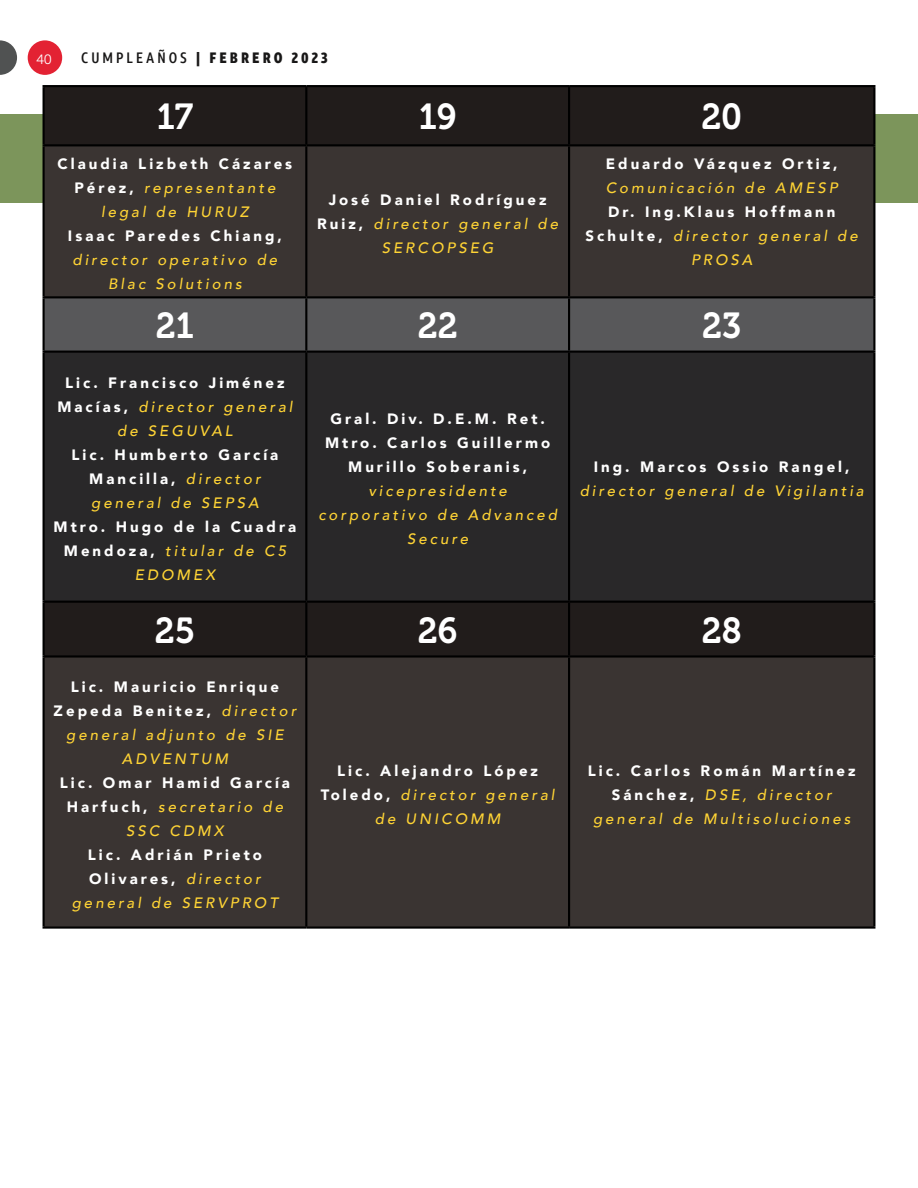
<style>
.page{position:relative;width:918px;height:1188px;background:#fff}
.page>*{position:absolute;margin:0;border:0;box-sizing:border-box;transform-origin:0 0}
.t1{font:36px "Museo 700";color:#fff;scale:.95 1}
.t2{font:900 15px/24px "Avenir";letter-spacing:.2em;color:#fff;text-align:center}
.t3{font:italic 500 15px/24px "Avenir";letter-spacing:.2em;color:#ffd435;text-align:center}
.t4{font:900 15px "ATT Aleck Cd";letter-spacing:.2em;color:#181717}
.t5{font:13.5px "Museo 300";color:#fff}
.s1{font-weight:500}
.s2{font-weight:500;font-style:italic;color:#ffd435}
.s3{font-weight:900;font-style:normal;color:#fff}
</style>
<div class="page">
<div style="left:28px;top:40px;width:34px;height:35px;background:#e32233;border-radius:50%"></div>
<svg style="left:0;top:40px;width:17px;height:35px"></svg>
<div style="left:0;top:115px;width:918px;height:88px;background:#7c955b"></div>
<div style="left:45px;top:87px;width:828px;height:57px;background:#211c1b"></div>
<div style="left:45px;top:146px;width:828px;height:150px;background:#3a3432"></div>
<div style="left:45px;top:298px;width:828px;height:53px;background:#58585a"></div>
<div style="left:45px;top:353px;width:828px;height:248px;background:#292829"></div>
<div style="left:45px;top:603px;width:828px;height:52px;background:#211c1b"></div>
<div style="left:45px;top:658px;width:828px;height:269px;background:#3a3432"></div>
<hr style="left:43px;top:87px;width:2px;height:57px;background:#000">
<hr style="left:43px;top:85px;width:263px;height:2px;background:#000">
<hr style="left:306px;top:85px;width:263px;height:2px;background:#000">
<hr style="left:569px;top:85px;width:306px;height:2px;background:#000">
<hr style="left:305px;top:87px;width:2px;height:57px;background:#000">
<hr style="left:568px;top:87px;width:2px;height:57px;background:#000">
<hr style="left:873px;top:87px;width:2px;height:57px;background:#000">
<hr style="left:43px;top:298px;width:2px;height:53px;background:#000">
<hr style="left:305px;top:298px;width:2px;height:53px;background:#000">
<hr style="left:568px;top:298px;width:2px;height:53px;background:#000">
<hr style="left:873px;top:298px;width:2px;height:53px;background:#000">
<hr style="left:43px;top:353px;width:2px;height:248px;background:#000">
<hr style="left:43px;top:351px;width:263px;height:2px;background:#000">
<hr style="left:306px;top:351px;width:263px;height:2px;background:#000">
<hr style="left:569px;top:351px;width:306px;height:2px;background:#000">
<hr style="left:305px;top:353px;width:2px;height:248px;background:#000">
<hr style="left:568px;top:353px;width:2px;height:248px;background:#000">
<hr style="left:873px;top:353px;width:2px;height:248px;background:#000">
<hr style="left:43px;top:146px;width:2px;height:150px;background:#000">
<hr style="left:43px;top:144px;width:263px;height:2px;background:#000">
<hr style="left:306px;top:144px;width:263px;height:2px;background:#000">
<hr style="left:569px;top:144px;width:306px;height:2px;background:#000">
<hr style="left:305px;top:146px;width:2px;height:150px;background:#000">
<hr style="left:568px;top:146px;width:2px;height:150px;background:#000">
<hr style="left:873px;top:146px;width:2px;height:150px;background:#000">
<hr style="left:43px;top:296px;width:263px;height:2px;background:#000">
<hr style="left:306px;top:296px;width:263px;height:2px;background:#000">
<hr style="left:569px;top:296px;width:306px;height:2px;background:#000">
<hr style="left:43px;top:601px;width:263px;height:2px;background:#000">
<hr style="left:43px;top:603px;width:2px;height:52px;background:#000">
<hr style="left:306px;top:601px;width:263px;height:2px;background:#000">
<hr style="left:305px;top:603px;width:2px;height:52px;background:#000">
<hr style="left:569px;top:601px;width:306px;height:2px;background:#000">
<hr style="left:568px;top:603px;width:2px;height:52px;background:#000">
<hr style="left:873px;top:603px;width:2px;height:52px;background:#000">
<hr style="left:43px;top:655px;width:263px;height:3px;background:#000">
<hr style="left:43px;top:658px;width:2px;height:269px;background:#000">
<hr style="left:306px;top:655px;width:263px;height:3px;background:#000">
<hr style="left:305px;top:658px;width:2px;height:269px;background:#000">
<hr style="left:569px;top:655px;width:306px;height:3px;background:#000">
<hr style="left:568px;top:658px;width:2px;height:269px;background:#000">
<hr style="left:873px;top:658px;width:2px;height:269px;background:#000">
<hr style="left:43px;top:927px;width:263px;height:2px;background:#000">
<hr style="left:306px;top:927px;width:263px;height:2px;background:#000">
<hr style="left:569px;top:927px;width:306px;height:2px;background:#000">
<p class="t5" style="left:36px;top:52px;width:17px">40</p>
<p class="t4" style="left:81px;top:48px;width:248px"><span class="s1">CUMPLEAÑOS</span> | FEBRERO 2023</p>
<h1 class="t1" style="left:157px;top:97px;width:40px">17</h1>
<h1 class="t1" style="left:419px;top:97px;width:41px">19</h1>
<h1 class="t1" style="left:701px;top:97px;width:44px">20</h1>
<p class="t2" style="left:58px;top:151px;width:236px">Claudia Lizbeth Cázares<br>Pérez, <span class="s2">representante legal de HURUZ</span></p>
<p class="t2" style="left:68px;top:223px;width:215px">Isaac Paredes Chiang,</p>
<p class="t3" style="left:73px;top:248px;width:206px">director operativo de<br>Blac Solutions</p>
<p class="t2" style="left:606px;top:151px;width:233px">Eduardo Vázquez Ortiz,</p>
<p class="t3" style="left:606px;top:176px;width:234px">Comunicación de AMESP</p>
<p class="t2" style="left:586px;top:199px;width:274px">Dr. Ing.Klaus Hoffmann<br>Schulte, <span class="s2">director general de<br>PROSA</span></p>
<p class="t3" style="left:317px;top:188px;width:242px"><span class="s3">José Daniel Rodríguez<br>Ruiz,</span> director general de<br>SERCOPSEG</p>
<h1 class="t1" style="left:156px;top:306px;width:42px">21</h1>
<h1 class="t1" style="left:418px;top:306px;width:43px">22</h1>
<h1 class="t1" style="left:702px;top:306px;width:42px">23</h1>
<p class="t2" style="left:57px;top:371px;width:237px">Lic. Francisco Jiménez<br>Macías, <span class="s2">director general de SEGUVAL</span></p>
<p class="t2" style="left:72px;top:443px;width:208px">Lic. Humberto García<br>Mancilla, <span class="s2">director general de SEPSA</span></p>
<p class="t2" style="left:54px;top:515px;width:244px">Mtro. Hugo de la Cuadra<br>Mendoza, <span class="s2">titular de C5<br>EDOMEX</span></p>
<p class="t2" style="left:325px;top:407px;width:227px">Gral. Div. D.E.M. Ret.<br>Mtro. Carlos Guillermo<br>Murillo Soberanis,</p>
<p class="t3" style="left:318px;top:479px;width:240px">vicepresidente corporativo de Advanced<br>Secure</p>
<p class="t2" style="left:594px;top:455px;width:257px">Ing. Marcos Ossio Rangel,</p>
<p class="t3" style="left:580px;top:479px;width:285px">director general de Vigilantia</p>
<h1 class="t1" style="left:155px;top:610px;width:44px">25</h1>
<h1 class="t1" style="left:418px;top:610px;width:43px">26</h1>
<h1 class="t1" style="left:702px;top:610px;width:43px">28</h1>
<p class="t3" style="left:54px;top:675px;width:244px"><span class="s3">Lic. Mauricio Enrique<br>Zepeda Benitez,</span> director general adjunto de SIE<br>ADVENTUM</p>
<p class="t2" style="left:60px;top:770px;width:232px">Lic. Omar Hamid García<br>Harfuch, <span class="s2">secretario de<br>SSC CDMX</span></p>
<p class="t2" style="left:72px;top:842px;width:208px">Lic. Adrián Prieto<br>Olivares, <span class="s2">director general de SERVPROT</span></p>
<p class="t2" style="left:321px;top:758px;width:235px">Lic. Alejandro López<br>Toledo, <span class="s2">director general de UNICOMM</span></p>
<p class="t3" style="left:588px;top:759px;width:270px"><span class="s3">Lic. Carlos Román Martínez<br>Sánchez,</span> DSE, director general de Multisoluciones</p>
</div>
